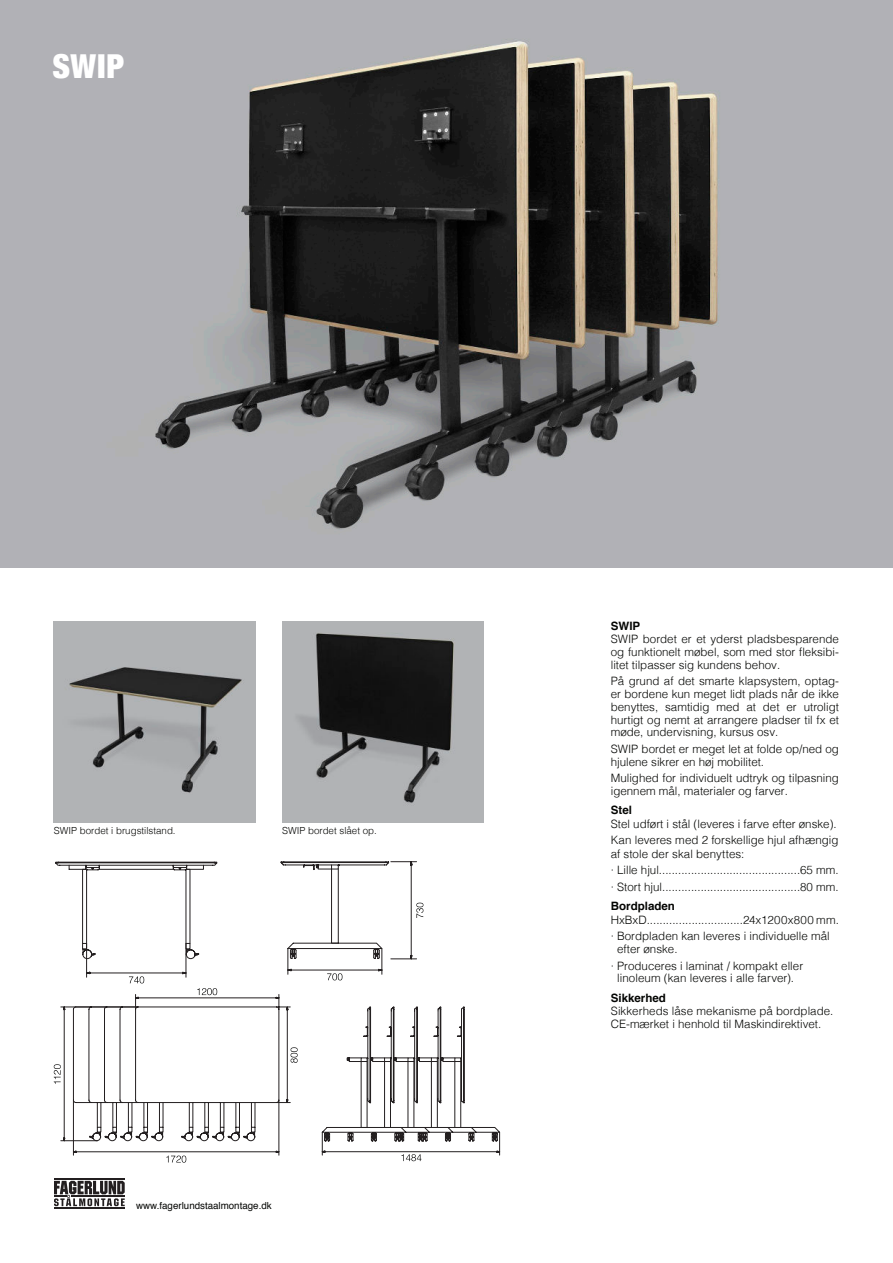
<style>
.page{position:relative;width:893px;height:1263px;background:#fff}
.page>*{position:absolute;margin:0;border:0;box-sizing:border-box;transform-origin:0 0}
.t1{font:900 condensed 33px "Helvetica Neue";color:#fff}
.t2{font:300 11.55px/12.8px "Helvetica";color:#040503}
.t3{font:700 11.55px "Helvetica";color:#040503}
.t4{font:300 9.75px "Helvetica";color:#040503}
.t5{font:9.75px "Helvetica";color:#040503}
</style>
<div class="page">
<hr style="left:54px;top:1207px;width:71px;height:2px;background:#231f20">
<hr style="left:54px;top:1178px;width:71px;height:1px;background:#231f20">
<svg style="left:54px;top:1181px;width:71px;height:25px"></svg>
<img style="left:54px;top:621px;width:201px;height:201px">
<img style="left:282px;top:621px;width:202px;height:201px">
<svg style="left:54px;top:861px;width:447px;height:301px"></svg>
<img style="left:0;top:0;width:893px;height:567px">
<h1 class="t1" style="left:53px;top:47px;width:73px">SWIP</h1>
<p class="t4" style="left:54px;top:826px;width:123px">SWIP bordet i brugstilstand.</p>
<p class="t4" style="left:282px;top:826px;width:96px">SWIP bordet slået op.</p>
<p class="t5" style="left:136px;top:1202px;width:137px">www.fagerlundstaalmontage.dk</p>
<p class="t3" style="left:611px;top:621px;width:31px">SWIP</p>
<p class="t2" style="left:611px;top:634px;width:230px;text-align:justify">SWIP bordet er et yderst pladsbesparende og funktionelt møbel, som med stor fleksibi&shy;litet tilpasser sig kundens behov.</p>
<p class="t2" style="left:611px;top:676px;width:230px;text-align:justify">På grund af det smarte klapsystem, optag&shy;er bordene kun meget lidt plads når de ikke benyttes, samtidig med at det er utroligt hurtigt og nemt at arrangere pladser til fx et møde, undervisning, kursus osv.</p>
<p class="t2" style="left:611px;top:743px;width:230px">SWIP bordet er meget let at folde op/ned og hjulene sikrer en høj mobilitet.</p>
<p class="t2" style="left:611px;top:772px;width:230px">Mulighed for individuelt udtryk og tilpasning igennem mål, materialer og farver.</p>
<p class="t3" style="left:611px;top:806px;width:23px">Stel</p>
<p class="t2" style="left:611px;top:816px;width:229px;line-height:16.5px">Stel udført i stål (leveres i farve efter ønske).<br>Kan leveres med 2 forskellige hjul afhængig</p>
<p class="t2" style="left:611px;top:846px;width:229px;line-height:16.5px">af stole der skal benyttes:<br>· Lille hjul............................................65 mm. · Stort hjul...........................................80 mm.</p>
<p class="t3" style="left:611px;top:902px;width:66px">Bordpladen</p>
<p class="t2" style="left:611px;top:912px;width:230px;line-height:16.5px">HxBxD..............................24x1200x800 mm. · Bordpladen kan leveres i individuelle mål</p>
<p class="t2" style="left:611px;top:941px;width:194px;line-height:16.5px;text-indent:6px">efter ønske.<br>· Produceres i laminat / kompakt eller</p>
<p class="t2" style="left:617px;top:973px;width:178px">linoleum (kan leveres i alle farver).</p>
<p class="t3" style="left:611px;top:993px;width:57px">Sikkerhed</p>
<p class="t2" style="left:611px;top:1006px;width:224px">Sikkerheds låse mekanisme på bordplade.<br>CE-mærket i henhold til Maskindirektivet.</p>
</div>
